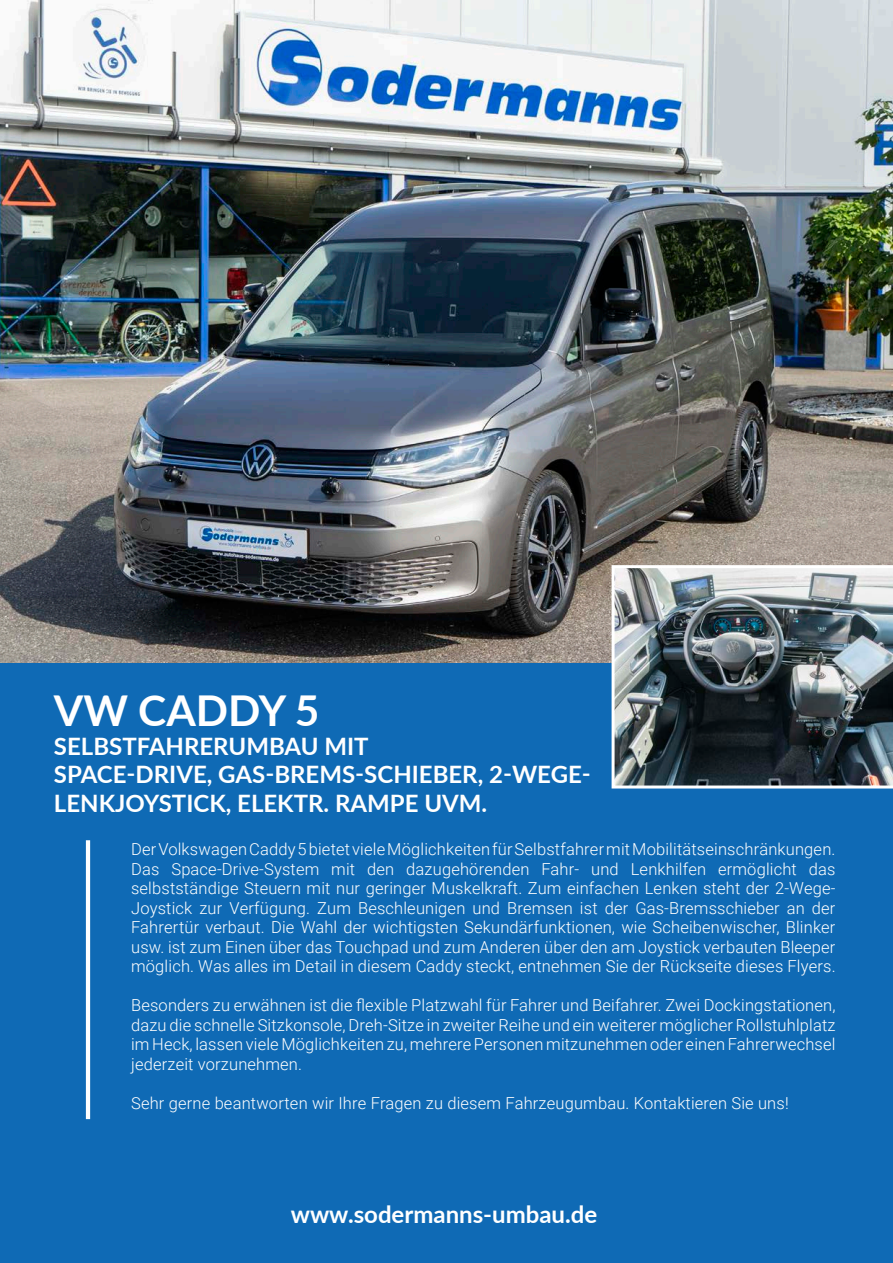
<style>
.page{position:relative;width:893px;height:1263px;background:#fff}
.page>*{position:absolute;margin:0;border:0;box-sizing:border-box;transform-origin:0 0}
.t1{font:700 42.45px "Lato";color:#fff}
.t2{font:700 24px/28.8px "Lato";color:#fff}
.t3{font:300 16.5px/19.5px "Roboto";letter-spacing:.01em;color:#fff;text-align:justify}
</style>
<div class="page">
<img style="left:0;top:0;width:893px;height:663px">
<div style="left:0;top:663px;width:893px;height:600px;background:#0f6ab5"></div>
<hr style="left:86px;top:840px;width:4px;height:279px;background:#fff">
<img style="left:612px;top:565px;width:281px;height:223px">
<h1 class="t1" style="left:54px;top:679px;width:267px">VW CADDY 5</h1>
<h2 class="t2" style="left:54px;top:730px;width:538px">SELBSTFAHRERUMBAU MIT<br>SPACE-DRIVE, GAS-BREMS-SCHIEBER, 2-WEGE-<br>LENKJOYSTICK, ELEKTR. RAMPE UVM.</h2>
<p class="t3" style="left:131px;top:839px;width:706px">Der Volkswagen Caddy 5 bietet viele Möglichkeiten für Selbstfahrer mit Mobilitätseinschränkungen.<br>Das Space-Drive-System mit den dazugehörenden Fahr- und Lenkhilfen ermöglicht das selbstständige Steuern mit nur geringer Muskelkraft. Zum einfachen Lenken steht der 2-Wege-Joystick zur Verfügung. Zum Beschleunigen und Bremsen ist der Gas-Bremsschieber an der Fahrertür verbaut. Die Wahl der wichtigsten Sekundärfunktionen, wie Scheibenwischer, Blinker usw. ist zum Einen über das Touchpad und zum Anderen über den am Joystick verbauten Bleeper möglich. Was alles im Detail in diesem Caddy steckt, entnehmen Sie der Rückseite dieses Flyers.</p>
<p class="t3" style="left:131px;top:995px;width:706px">Besonders zu erwähnen ist die flexible Platzwahl für Fahrer und Beifahrer. Zwei Dockingstationen, dazu die schnelle Sitzkonsole, Dreh-Sitze in zweiter Reihe und ein weiterer möglicher Rollstuhlplatz im Heck, lassen viele Möglichkeiten zu, mehrere Personen mitzunehmen oder einen Fahrerwechsel jederzeit vorzunehmen.</p>
<p class="t3" style="left:131px;top:1093px;width:659px">Sehr gerne beantworten wir Ihre Fragen zu diesem Fahrzeugumbau. Kontaktieren Sie uns!</p>
<h2 class="t2" style="left:291px;top:1198px;width:308px">www.sodermanns-umbau.de</h2>
</div>
